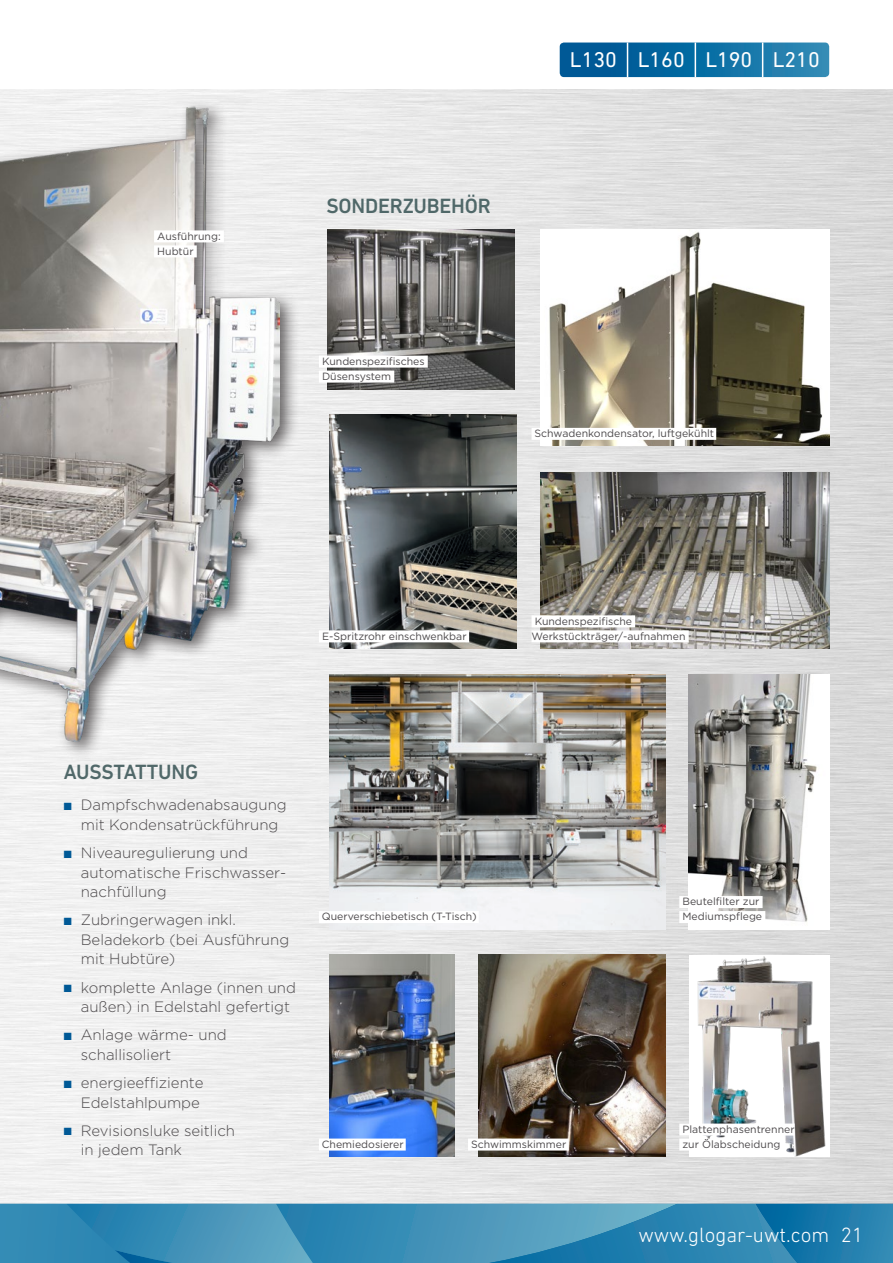
<style>
.page{position:relative;width:893px;height:1263px;background:#fff}
.page>*{position:absolute;margin:0;border:0;box-sizing:border-box;transform-origin:0 0}
.t1{font:21.75px "DIN Next LT Pro";color:#fff}
.t2{font:500 21px "DIN Next LT Pro";letter-spacing:-.01em;color:#506869}
.t3{font:300 21px "DIN Next LT Pro";color:#fff}
.t4{font:300 15px/19.5px "Gotham";color:#4c494b}
.t5{font:10.5px/15px "Gotham HTF";color:#4c494b}
.s1{color:#005996}
</style>
<div class="page">
<div style="left:0;top:1203px;width:893px;height:60px;background:#338ab5"></div>
<svg style="left:66px;top:1203px;width:827px;height:60px"></svg>
<svg style="left:560px;top:43px;width:269px;height:34px;background:#0f6da3"></svg>
<img style="left:0;top:89px;width:893px;height:1114px">
<div style="left:0;top:100px;width:300px;height:660px;background:#231f20;opacity:.7"></div>
<img style="left:0;top:106px;width:279px;height:635px">
<div style="left:154px;top:230px;width:70px;height:12px;background:#fff"></div>
<div style="left:154px;top:245px;width:43px;height:12px;background:#fff"></div>
<img style="left:329px;top:674px;width:336px;height:255px">
<img style="left:329px;top:415px;width:187px;height:233px">
<img style="left:329px;top:955px;width:125px;height:202px">
<img style="left:540px;top:472px;width:289px;height:176px">
<img style="left:689px;top:674px;width:140px;height:255px">
<img style="left:689px;top:955px;width:140px;height:202px">
<img style="left:478px;top:955px;width:187px;height:202px">
<img style="left:327px;top:230px;width:187px;height:159px">
<img style="left:540px;top:230px;width:289px;height:216px">
<div style="left:319px;top:356px;width:109px;height:12px;background:#fff"></div>
<div style="left:319px;top:371px;width:75px;height:12px;background:#fff"></div>
<div style="left:319px;top:630px;width:150px;height:12px;background:#fff"></div>
<div style="left:531px;top:428px;width:185px;height:12px;background:#fff"></div>
<div style="left:531px;top:615px;width:104px;height:12px;background:#fff"></div>
<div style="left:531px;top:630px;width:158px;height:12px;background:#fff"></div>
<div style="left:319px;top:911px;width:160px;height:12px;background:#fff"></div>
<div style="left:679px;top:896px;width:84px;height:12px;background:#fff"></div>
<div style="left:679px;top:911px;width:86px;height:12px;background:#fff"></div>
<div style="left:319px;top:1138px;width:87px;height:12px;background:#fff"></div>
<div style="left:468px;top:1138px;width:101px;height:12px;background:#fff"></div>
<div style="left:679px;top:1123px;width:116px;height:12px;background:#fff"></div>
<div style="left:679px;top:1138px;width:101px;height:12px;background:#fff"></div>
<hr style="left:627px;top:43px;width:1px;height:34px;background:#fff">
<hr style="left:695px;top:43px;width:1px;height:34px;background:#fff">
<hr style="left:762px;top:43px;width:1px;height:34px;background:#fff">
<p class="t5" style="left:157px;top:228px;width:65px">Ausführung:<br>Hubtür</p>
<h2 class="t2" style="left:327px;top:193px;width:166px">SONDERZUBEHÖR</h2>
<h1 class="t1" style="left:570px;top:47px;width:251px">L130 L160 L190 L210</h1>
<p class="t5" style="left:322px;top:353px;width:104px">Kundenspezifisches<br>Düsensystem</p>
<p class="t5" style="left:535px;top:426px;width:181px">Schwadenkondensator, luftgekühlt</p>
<p class="t5" style="left:322px;top:628px;width:146px">E-Spritzrohr einschwenkbar</p>
<p class="t5" style="left:531px;top:613px;width:156px;text-indent:3px">Kundenspezifische<br>Werkstückträger/-aufnahmen</p>
<h2 class="t2" style="left:64px;top:760px;width:136px">AUSSTATTUNG</h2>
<p class="t4" style="left:64px;top:795px;width:224px;text-align:center"><span class="s1">■</span> Dampfschwadenabsaugung mit Kondensatrückführung</p>
<p class="t4" style="left:81px;top:843px;width:207px;text-indent:-17px"><span class="s1">■</span> Niveauregulierung und automatische Frischwasser&shy;nachfüllung</p>
<p class="t4" style="left:81px;top:910px;width:210px;text-indent:-17px"><span class="s1">■</span> Zubringerwagen inkl.<br>Beladekorb (bei Ausführung mit Hubtüre)</p>
<p class="t4" style="left:81px;top:977px;width:217px;text-indent:-17px"><span class="s1">■</span> komplette Anlage (innen und außen) in Edelstahl gefertigt</p>
<p class="t4" style="left:81px;top:1025px;width:148px;text-indent:-17px"><span class="s1">■</span> Anlage wärme- und schallisoliert</p>
<p class="t4" style="left:64px;top:1073px;width:141px;text-align:right"><span class="s1">■</span> energieeffiziente<br>Edelstahlpumpe</p>
<p class="t4" style="left:81px;top:1121px;width:156px;text-indent:-17px"><span class="s1">■</span> Revisionsluke seitlich in jedem Tank</p>
<p class="t5" style="left:322px;top:909px;width:156px">Querverschiebetisch (T-Tisch)</p>
<p class="t5" style="left:322px;top:1136px;width:83px">Chemiedosierer</p>
<p class="t5" style="left:471px;top:1136px;width:97px">Schwimmskimmer</p>
<p class="t5" style="left:682px;top:894px;width:81px">Beutelfilter zur<br>Mediumspflege</p>
<p class="t5" style="left:682px;top:1121px;width:114px">Plattenphasentrenner zur Ölabscheidung</p>
<h2 class="t3" style="left:638px;top:1222px;width:192px">www.glogar-uwt.com</h2>
<h2 class="t3" style="left:841px;top:1222px;width:24px">21</h2>
</div>
